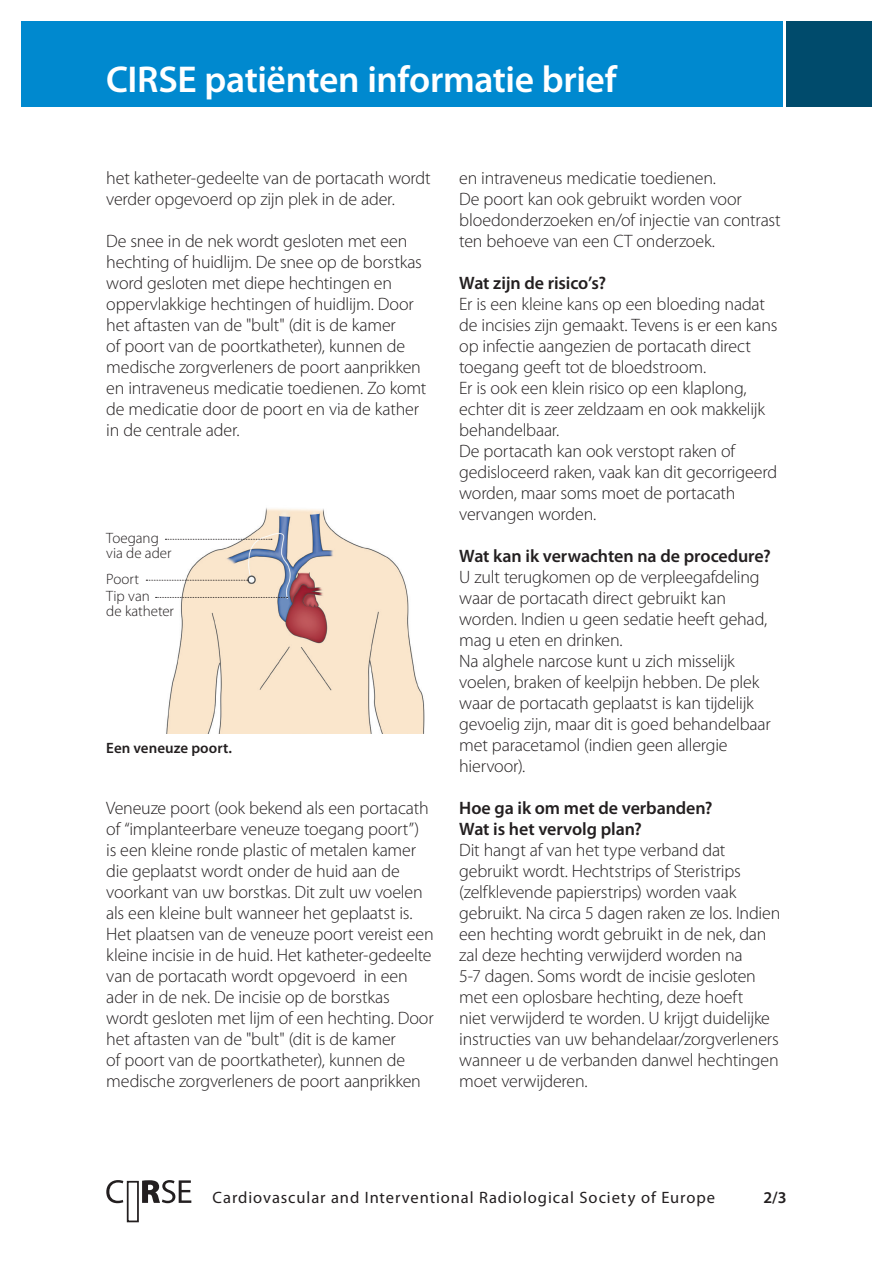
<style>
.page{position:relative;width:893px;height:1263px;background:#fff}
.page>*{position:absolute;margin:0;border:0;box-sizing:border-box;transform-origin:0 0}
.t1{font:600 37.5px "Myriad Pro";letter-spacing:-.01em;color:#fff}
.t2{font:300 18px/21px "Myriad Pro";letter-spacing:-.01em;color:#231f20}
.t3{font:600 18px/21px "Myriad Pro";letter-spacing:-.005em;color:#231f20}
.t4{font:16.5px "Myriad Pro";letter-spacing:.055em;color:#231f20}
.t5{font:600 16.5px "Myriad Pro";color:#231f20}
.t6{font:300 15px/15px "Myriad Pro";color:#231f20}
.t7{font:600 15px "Myriad Pro";letter-spacing:.005em;color:#231f20}
</style>
<div class="page">
<div style="left:127px;top:1181px;width:12px;height:41px;background:#fff;border:2px solid #231f20"></div>
<svg style="left:106px;top:1180px;width:85px;height:23px"></svg>
<img style="left:145px;top:507px;width:280px;height:226px">
<svg style="left:165px;top:539px;width:107px;height:1px"></svg>
<svg style="left:146px;top:580px;width:103px;height:1px"></svg>
<svg style="left:156px;top:597px;width:132px;height:1px"></svg>
<div style="left:21px;top:21px;width:761px;height:85px;background:#0089cf"></div>
<div style="left:787px;top:21px;width:85px;height:85px;background:#004b6c"></div>
<h1 class="t1" style="left:106px;top:59px;width:512px">CIRSE patiënten informatie brief</h1>
<p class="t2" style="left:106px;top:167px;width:326px">het katheter-gedeelte van de portacath wordt verder opgevoerd op zijn plek in de ader.</p>
<p class="t2" style="left:106px;top:230px;width:322px">De snee in de nek wordt gesloten met een hechting of huidlijm. De snee op de borstkas word gesloten met diepe hechtingen en oppervlakkige hechtingen of huidlijm. Door het aftasten van de "bult" (dit is de kamer<br>of poort van de poortkatheter), kunnen de medische zorgverleners de poort aanprikken en intraveneus medicatie toedienen. Zo komt de medicatie door de poort en via de kather in de centrale ader.</p>
<p class="t6" style="left:106px;top:531px;width:67px">Toegang via de ader</p>
<p class="t6" style="left:106px;top:571px;width:45px;line-height:17px">Poort<br>Tip van</p>
<p class="t6" style="left:106px;top:604px;width:69px">de katheter</p>
<p class="t7" style="left:106px;top:740px;width:127px">Een veneuze poort.</p>
<p class="t2" style="left:106px;top:797px;width:329px">Veneuze poort (ook bekend als een portacath of “implanteerbare veneuze toegang poort”) is een kleine ronde plastic of metalen kamer die geplaatst wordt onder de huid aan de voorkant van uw borstkas. Dit zult uw voelen als een kleine bult wanneer het geplaatst is.<br>Het plaatsen van de veneuze poort vereist een kleine incisie in de huid. Het katheter-gedeelte van de portacath wordt opgevoerd in een ader in de nek. De incisie op de borstkas wordt gesloten met lijm of een hechting. Door het aftasten van de "bult" (dit is de kamer<br>of poort van de poortkatheter), kunnen de medische zorgverleners de poort aanprikken</p>
<p class="t2" style="left:459px;top:168px;width:323px">en intraveneus medicatie toedienen.<br>De poort kan ook gebruikt worden voor bloedonderzoeken en/of injectie van contrast ten behoeve van een CT onderzoek.</p>
<p class="t3" style="left:459px;top:272px;width:148px">Wat zijn de risico’s?</p>
<p class="t2" style="left:459px;top:294px;width:320px">Er is een kleine kans op een bloeding nadat de incisies zijn gemaakt. Tevens is er een kans op infectie aangezien de portacath direct toegang geeft tot de bloedstroom.<br>Er is ook een klein risico op een klaplong, echter dit is zeer zeldzaam en ook makkelijk behandelbaar.<br>De portacath kan ook verstopt raken of gedisloceerd raken, vaak kan dit gecorrigeerd worden, maar soms moet de portacath vervangen worden.</p>
<p class="t3" style="left:459px;top:546px;width:313px">Wat kan ik verwachten na de procedure?</p>
<p class="t2" style="left:459px;top:567px;width:313px">U zult terugkomen op de verpleegafdeling waar de portacath direct gebruikt kan worden. Indien u geen sedatie heeft gehad, mag u eten en drinken.<br>Na alghele narcose kunt u zich misselijk voelen, braken of keelpijn hebben. De plek waar de portacath geplaatst is kan tijdelijk gevoelig zijn, maar dit is goed behandelbaar met paracetamol (indien geen allergie hiervoor).</p>
<p class="t3" style="left:459px;top:798px;width:255px">Hoe ga ik om met de verbanden?<br>Wat is het vervolg plan?</p>
<p class="t2" style="left:459px;top:840px;width:323px">Dit hangt af van het type verband dat gebruikt wordt. Hechtstrips of Steristrips (zelfklevende papierstrips) worden vaak gebruikt. Na circa 5 dagen raken ze los. Indien een hechting wordt gebruikt in de nek, dan zal deze hechting verwijderd worden na<br>5-7 dagen. Soms wordt de incisie gesloten met een oplosbare hechting, deze hoeft<br>niet verwijderd te worden. U krijgt duidelijke instructies van uw behandelaar/zorgverleners wanneer u de verbanden danwel hechtingen moet verwijderen.</p>
<p class="t4" style="left:213px;top:1188px;width:504px">Cardiovascular and Interventional Radiological Society of Europe</p>
<p class="t5" style="left:763px;top:1188px;width:25px">2/3</p>
</div>
